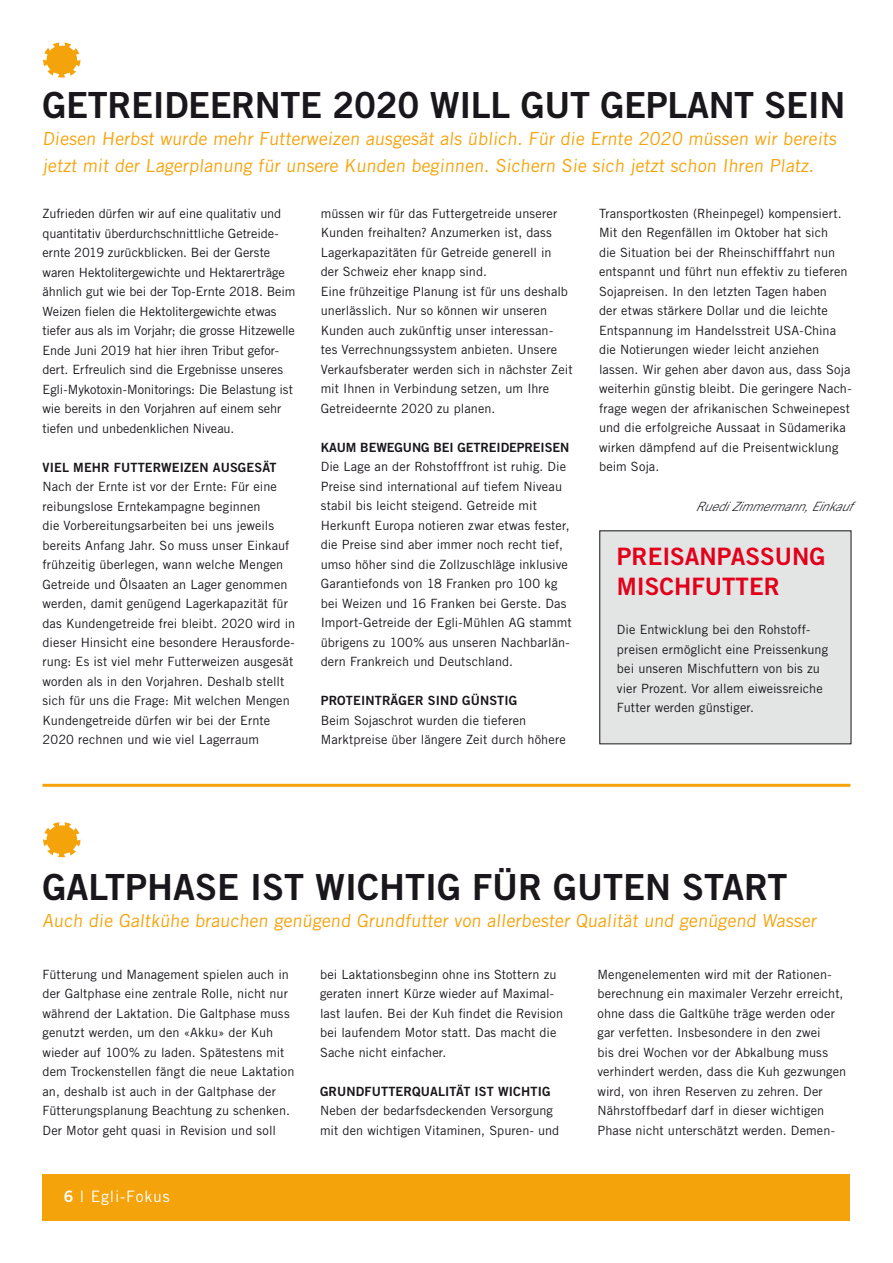
<style>
.page{position:relative;width:893px;height:1263px;background:#fff}
.page>*{position:absolute;margin:0;border:0;box-sizing:border-box;transform-origin:0 0}
.t1{font:36px "Trade Gothic LT Std Bd 2";letter-spacing:-.01em;color:#1a171c}
.t2{font:24px/30px "Trade Gothic LT Std Bd 2";color:#e2001a}
.t3{font:18px/27px "Trade Gothic LT Std";color:#f5a30b}
.t4{font:15.75px "Trade Gothic LT Std";letter-spacing:.05em;color:#fff}
.t5{font:12.75px/19.5px "Trade Gothic LT Std";letter-spacing:.005em;color:#1a171c}
.t6{font:12.75px "Trade Gothic LT Std Bd 2";letter-spacing:.01em;color:#1a171c}
.t7{font:12.75px "Trade Gothic LT Std Bd 2";letter-spacing:-.01em;color:#1a171c}
.t8{font:italic 300 12.75px "Trade Gothic LT Std";color:#1a171c}
.s1{font-family:"Trade Gothic LT Std Bd 2"}
</style>
<div class="page">
<div style="left:43px;top:1174px;width:807px;height:46px;background:#f5a30b"></div>
<svg style="left:43px;top:43px;width:37px;height:35px"></svg>
<hr style="left:43px;top:784px;width:807px;height:3px;background:#f5a30b">
<svg style="left:43px;top:822px;width:37px;height:35px"></svg>
<hr style="left:892px;top:550px;width:1px;height:713px;background:#c8b9af">
<div style="left:600px;top:531px;width:251px;height:213px;background:#e3e4e4"></div>
<h1 class="t1" style="left:43px;top:83px;width:804px">GETREIDEERNTE 2020 WILL GUT GEPLANT SEIN</h1>
<h3 class="t3" style="left:43px;top:125px;width:798px">Diesen Herbst wurde mehr Futterweizen ausgesät als üblich. Für die Ernte 2020 müssen wir bereits jetzt mit der Lagerplanung für unsere Kunden beginnen. Sichern Sie sich jetzt schon Ihren Platz.</h3>
<p class="t5" style="left:43px;top:204px;width:254px">Zufrieden dürfen wir auf eine qualitativ und quantitativ überdurchschnittliche Getreide&shy;ernte 2019 zurückblicken. Bei der Gerste waren Hektolitergewichte und Hektarerträge ähnlich gut wie bei der Top-Ernte 2018. Beim Weizen fielen die Hektolitergewichte etwas tiefer aus als im Vorjahr; die grosse Hitzewelle Ende Juni 2019 hat hier ihren Tribut gefor&shy;dert. Erfreulich sind die Ergebnisse unseres Egli-Mykotoxin-Monitorings: Die Belastung ist wie bereits in den Vorjahren auf einem sehr tiefen und unbedenklichen Niveau.</p>
<p class="t6" style="left:43px;top:459px;width:236px">VIEL MEHR FUTTERWEIZEN AUSGESÄT</p>
<p class="t5" style="left:43px;top:477px;width:254px">Nach der Ernte ist vor der Ernte: Für eine reibungslose Erntekampagne beginnen<br>die Vorbereitungsarbeiten bei uns jeweils bereits Anfang Jahr. So muss unser Einkauf frühzeitig überlegen, wann welche Mengen Getreide und Ölsaaten an Lager genommen werden, damit genügend Lagerkapazität für das Kundengetreide frei bleibt. 2020 wird in dieser Hinsicht eine besondere Herausforde&shy;rung: Es ist viel mehr Futterweizen ausgesät worden als in den Vorjahren. Deshalb stellt sich für uns die Frage: Mit welchen Mengen Kundengetreide dürfen wir bei der Ernte 2020 rechnen und wie viel Lagerraum</p>
<p class="t5" style="left:321px;top:203px;width:253px">müssen wir für das Futtergetreide unserer Kunden freihalten? Anzumerken ist, dass Lagerkapazitäten für Getreide generell in der Schweiz eher knapp sind.<br>Eine frühzeitige Planung ist für uns deshalb unerlässlich. Nur so können wir unseren Kunden auch zukünftig unser interessan&shy;tes Verrechnungssystem anbieten. Unsere Verkaufsberater werden sich in nächster Zeit mit Ihnen in Verbindung setzen, um Ihre Getreideernte 2020 zu planen.</p>
<p class="t7" style="left:321px;top:439px;width:250px">KAUM BEWEGUNG BEI GETREIDEPREISEN</p>
<p class="t5" style="left:321px;top:457px;width:253px">Die Lage an der Rohstofffront ist ruhig. Die Preise sind international auf tiefem Niveau stabil bis leicht steigend. Getreide mit Herkunft Europa notieren zwar etwas fester, die Preise sind aber immer noch recht tief, umso höher sind die Zollzuschläge inklusive Garantiefonds von 18 Franken pro 100 kg bei Weizen und 16 Franken bei Gerste. Das Import-Getreide der Egli-Mühlen AG stammt übrigens zu 100% aus unseren Nachbarlän&shy;dern Frankreich und Deutschland.</p>
<p class="t6" style="left:321px;top:693px;width:198px">PROTEINTRÄGER SIND GÜNSTIG</p>
<p class="t5" style="left:321px;top:710px;width:247px">Beim Sojaschrot wurden die tieferen<br>Marktpreise über längere Zeit durch höhere</p>
<p class="t5" style="left:599px;top:203px;width:254px">Transportkosten (Rheinpegel) kompensiert.<br>Mit den Regenfällen im Oktober hat sich<br>die Situation bei der Rheinschifffahrt nun entspannt und führt nun effektiv zu tieferen Sojapreisen. In den letzten Tagen haben<br>der etwas stärkere Dollar und die leichte Entspannung im Handelsstreit USA-China die Notierungen wieder leicht anziehen lassen. Wir gehen aber davon aus, dass Soja weiterhin günstig bleibt. Die geringere Nach&shy;frage wegen der afrikanischen Schweinepest und die erfolgreiche Aussaat in Südamerika wirken dämpfend auf die Preisentwicklung beim Soja.</p>
<p class="t8" style="left:696px;top:498px;width:158px">Ruedi Zimmermann,Einkauf</p>
<h2 class="t2" style="left:617px;top:541px;width:210px">PREISANPASSUNG<br>MISCHFUTTER</h2>
<p class="t5" style="left:617px;top:620px;width:213px">Die Entwicklung bei den Rohstoff&shy;preisen ermöglicht eine Preissenkung bei unseren Mischfuttern von bis zu vier Prozent. Vor allem eiweissreiche Futter werden günstiger.</p>
<h1 class="t1" style="left:43px;top:865px;width:747px">GALTPHASE IST WICHTIG FÜR GUTEN START</h1>
<h3 class="t3" style="left:43px;top:907px;width:778px">Auch die Galtkühe brauchen genügend Grundfutter von allerbester Qualität und genügend Wasser</h3>
<p class="t5" style="left:43px;top:964px;width:253px">Fütterung und Management spielen auch in der Galtphase eine zentrale Rolle, nicht nur während der Laktation. Die Galtphase muss genutzt werden, um den «Akku» der Kuh wieder auf 100% zu laden. Spätestens mit dem Trockenstellen fängt die neue Laktation an, deshalb ist auch in der Galtphase der Fütterungsplanung Beachtung zu schenken.<br>Der Motor geht quasi in Revision und soll</p>
<p class="t5" style="left:320px;top:964px;width:245px">bei Laktationsbeginn ohne ins Stottern zu geraten innert Kürze wieder auf Maximal&shy;last laufen. Bei der Kuh findet die Revision bei laufendem Motor statt. Das macht die Sache nicht einfacher.</p>
<p class="t6" style="left:320px;top:1083px;width:232px">GRUNDFUTTERQUALITÄT IST WICHTIG</p>
<p class="t5" style="left:320px;top:1101px;width:241px">Neben der bedarfsdeckenden Versorgung mit den wichtigen Vitaminen, Spuren- und</p>
<p class="t4" style="left:64px;top:1187px;width:108px"><span class="s1">6</span> l Egli-Fokus</p>
<p class="t5" style="left:597px;top:964px;width:250px">Mengenelementen wird mit der Rationen&shy;berechnung ein maximaler Verzehr erreicht, ohne dass die Galtkühe träge werden oder gar verfetten. Insbesondere in den zwei<br>bis drei Wochen vor der Abkalbung muss verhindert werden, dass die Kuh gezwungen wird, von ihren Reserven zu zehren. Der Nährstoffbedarf darf in dieser wichtigen Phase nicht unterschätzt werden. Demen-</p>
</div>
